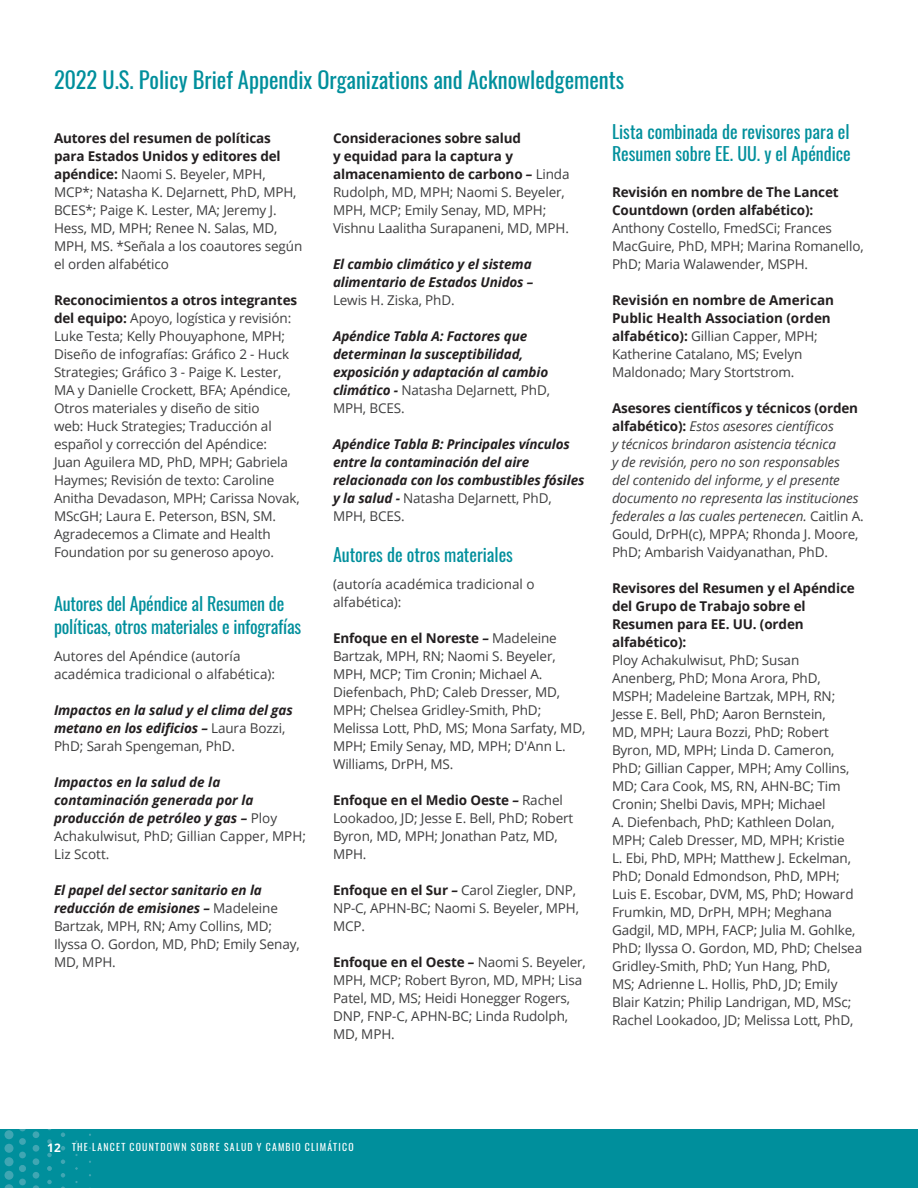
<style>
.page{position:relative;width:918px;height:1188px;background:#fff}
.page>*{position:absolute;margin:0;border:0;box-sizing:border-box;transform-origin:0 0}
.Header_1{font:22.5px "Oswald";color:#008f9c}
.Subhead_2_Lines{font:18px/22.5px "Oswald";letter-spacing:-.01em;color:#008f9c}
.text_9_12{font:18px/22.5px "Oswald";color:#008f9c}
.Subhead_1_Line{font:18px "Oswald";color:#008f9c}
.text_9_12-2{font:13.5px/18px "Open Sans";letter-spacing:-.01em;color:#3e3e3f}
.text_9_12-3{font:italic 700 13.5px/18px "Open Sans";letter-spacing:-.01em;color:#231f20}
.text_9_12-4{font:italic 13.5px/18px "Open Sans";letter-spacing:-.01em;color:#3e3e3f}
.text_9_12-5{font:700 13.5px/18px "Open Sans";letter-spacing:-.01em;color:#231f20}
.t1{font:9.75px "Oswald";letter-spacing:.125em;color:#fff}
.s1{font-weight:700;color:#231f20}
.s2{font-weight:400;font-style:normal;color:#3e3e3f}
.s3{font-weight:700;font-style:italic;color:#231f20}
.s4{font-weight:700;font-style:normal;color:#231f20}
.s5{font-style:normal}
.s6{font-family:"Open Sans";font-weight:700;font-size:11.85px}
</style>
<div class="page">
<div style="left:0;top:1130px;width:918px;height:58px;background:#008f9c"></div>
<div style="left:19px;top:1125px;width:7px;height:6px;background:#40a6b3;border-radius:50%"></div>
<div style="left:19px;top:1138px;width:7px;height:7px;background:#40a6b3;border-radius:50%"></div>
<div style="left:19px;top:1152px;width:7px;height:6px;background:#40a6b3;border-radius:50%"></div>
<div style="left:33px;top:1131px;width:6px;height:7px;background:#40a6b3;border-radius:50%"></div>
<div style="left:33px;top:1145px;width:6px;height:7px;background:#40a6b3;border-radius:50%"></div>
<div style="left:33px;top:1158px;width:6px;height:7px;background:#40a6b3;border-radius:50%"></div>
<svg style="left:47px;top:1139px;width:5px;height:5px"></svg>
<svg style="left:47px;top:1153px;width:5px;height:4px"></svg>
<svg style="left:61px;top:1132px;width:4px;height:5px"></svg>
<svg style="left:61px;top:1146px;width:4px;height:4px"></svg>
<svg style="left:61px;top:1160px;width:4px;height:4px"></svg>
<svg style="left:4px;top:1130px;width:10px;height:58px"></svg>
<div style="left:19px;top:1165px;width:7px;height:7px;background:#40a6b3;border-radius:50%"></div>
<div style="left:19px;top:1179px;width:7px;height:6px;background:#40a6b3;border-radius:50%"></div>
<div style="left:33px;top:1172px;width:6px;height:7px;background:#40a6b3;border-radius:50%"></div>
<svg style="left:33px;top:1185px;width:6px;height:3px"></svg>
<svg style="left:47px;top:1166px;width:5px;height:5px"></svg>
<svg style="left:47px;top:1180px;width:5px;height:4px"></svg>
<svg style="left:61px;top:1173px;width:4px;height:5px"></svg>
<div style="left:0;top:1112px;width:140px;height:18px;background:#fff"></div>
<p class="Header_1" style="left:54px;top:64px;width:572px">2022 U.S. Policy Brief Appendix Organizations and Acknowledgements</p>
<p class="text_9_12-2" style="left:54px;top:129px;width:250px"><span class="s1">Autores del resumen de políticas para Estados Unidos y editores del apéndice:</span> Naomi S. Beyeler, MPH, MCP*; Natasha K. DeJarnett, PhD, MPH, BCES*; Paige K. Lester, MA; Jeremy J.<br>Hess, MD, MPH; Renee N. Salas, MD, MPH, MS. *Señala a los coautores según el orden alfabético</p>
<p class="text_9_12-2" style="left:54px;top:291px;width:247px"><span class="s1">Reconocimientos a otros integrantes del equipo:</span> Apoyo, logística y revisión:<br>Luke Testa; Kelly Phouyaphone, MPH; Diseño de infografías: Gráfico 2 - Huck Strategies; Gráfico 3 - Paige K. Lester, MA y Danielle Crockett, BFA; Apéndice, Otros materiales y diseño de sitio<br>web: Huck Strategies; Traducción al español y corrección del Apéndice:<br>Juan Aguilera MD, PhD, MPH; Gabriela Haymes; Revisión de texto: Caroline Anitha Devadason, MPH; Carissa Novak, MScGH; Laura E. Peterson, BSN, SM.<br>Agradecemos a Climate and Health Foundation por su generoso apoyo.</p>
<p class="Subhead_2_Lines" style="left:54px;top:593px;width:249px">Autores del Apéndice al Resumen de políticas, otros materiales e infografías</p>
<p class="text_9_12-2" style="left:54px;top:647px;width:223px">Autores del Apéndice (autoría académica tradicional o alfabética):</p>
<p class="text_9_12-3" style="left:54px;top:701px;width:240px">Impactos en la salud y el clima del gas metano en los edificios – <span class="s2">Laura Bozzi,<br>PhD; Sarah Spengeman, PhD.</span></p>
<p class="text_9_12-3" style="left:54px;top:773px;width:254px">Impactos en la salud de la contaminación generada por la producción de petróleo y gas – <span class="s2">Ploy<br>Achakulwisut, PhD; Gillian Capper, MPH;<br>Liz Scott.</span></p>
<p class="text_9_12-2" style="left:54px;top:881px;width:247px"><span class="s3">El papel del sector sanitario en la reducción de emisiones –</span> Madeleine<br>Bartzak, MPH, RN; Amy Collins, MD;<br>Ilyssa O. Gordon, MD, PhD; Emily Senay,<br>MD, MPH.</p>
<p class="text_9_12-2" style="left:333px;top:129px;width:238px"><span class="s1">Consideraciones sobre salud<br>y equidad para la captura y almacenamiento de carbono</span> <span class="s3">–</span> Linda<br>Rudolph, MD, MPH; Naomi S. Beyeler,<br>MPH, MCP; Emily Senay, MD, MPH;<br>Vishnu Laalitha Surapaneni, MD, MPH.</p>
<p class="text_9_12-3" style="left:333px;top:255px;width:202px">El cambio climático y el sistema alimentario de Estados Unidos –<br><span class="s2">Lewis H. Ziska, PhD.</span></p>
<p class="text_9_12-3" style="left:333px;top:327px;width:219px">Apéndice Tabla A: Factores que determinan la susceptibilidad, exposición y adaptación al cambio climático - <span class="s2">Natasha DeJarnett, PhD,<br>MPH, BCES.</span></p>
<p class="text_9_12-3" style="left:333px;top:435px;width:253px">Apéndice Tabla B: Principales vínculos entre la contaminación del aire relacionada con los combustibles fósiles y la salud - <span class="s2">Natasha DeJarnett, PhD,<br>MPH, BCES.</span></p>
<p class="Subhead_1_Line" style="left:333px;top:542px;width:182px">Autores de otros materiales</p>
<p class="text_9_12-2" style="left:333px;top:575px;width:203px">(autoría académica tradicional o alfabética):</p>
<p class="text_9_12-2" style="left:333px;top:629px;width:254px"><span class="s1">Enfoque en el Noreste</span> <span class="s3">–</span> Madeleine Bartzak, MPH, RN; Naomi S. Beyeler, MPH, MCP; Tim Cronin; Michael A.<br>Diefenbach, PhD; Caleb Dresser, MD, MPH; Chelsea Gridley-Smith, PhD; Melissa Lott, PhD, MS; Mona Sarfaty, MD, MPH; Emily Senay, MD, MPH; D'Ann L.<br>Williams, DrPH, MS.</p>
<p class="text_9_12-2" style="left:333px;top:791px;width:242px"><span class="s1">Enfoque en el Medio Oeste</span> <span class="s3">–</span> Rachel<br>Lookadoo, JD; Jesse E. Bell, PhD; Robert<br>Byron, MD, MPH; Jonathan Patz, MD,<br>MPH.</p>
<p class="text_9_12-2" style="left:333px;top:881px;width:248px"><span class="s1">Enfoque en el Sur</span> <span class="s3">–</span> Carol Ziegler, DNP,<br>NP-C, APHN-BC; Naomi S. Beyeler, MPH,<br>MCP.</p>
<p class="text_9_12-2" style="left:333px;top:953px;width:254px"><span class="s1">Enfoque en el Oeste</span> <span class="s3">–</span> Naomi S. Beyeler,<br>MPH, MCP; Robert Byron, MD, MPH; Lisa<br>Patel, MD, MS; Heidi Honegger Rogers,<br>DNP, FNP-C, APHN-BC; Linda Rudolph,<br>MD, MPH.</p>
<p class="text_9_12" style="left:612px;top:120px;width:240px">Lista combinada de revisores para el<br>Resumen sobre EE. UU. y el Apéndice</p>
<p class="text_9_12-2" style="left:612px;top:183px;width:253px"><span class="s1">Revisión en nombre de The Lancet Countdown (orden alfabético):<br></span>Anthony Costello, FmedSCi; Frances MacGuire, PhD, MPH; Marina Romanello, PhD; Maria Walawender, MSPH.</p>
<p class="text_9_12-2" style="left:612px;top:291px;width:224px"><span class="s1">Revisión en nombre de American<br>Public Health Association (orden alfabético):</span> Gillian Capper, MPH;<br>Katherine Catalano, MS; Evelyn<br>Maldonado; Mary Stortstrom.</p>
<p class="text_9_12-4" style="left:612px;top:399px;width:253px"><span class="s4">Asesores científicos y técnicos (orden alfabético):</span> Estos asesores científicos<br>y técnicos brindaron asistencia técnica<br>y de revisión, pero no son responsables<br>del contenido del informe, y el presente documento no representa las instituciones federales a las cuales pertenecen. <span class="s5">Caitlin A.<br>Gould, DrPH(c), MPPA; Rhonda J. Moore, PhD; Ambarish Vaidyanathan, PhD.</span></p>
<p class="text_9_12-5" style="left:612px;top:579px;width:244px">Revisores del Resumen y el Apéndice del Grupo de Trabajo sobre el<br>Resumen para EE. UU. (orden alfabético):</p>
<p class="text_9_12-2" style="left:612px;top:651px;width:252px">Ploy Achakulwisut, PhD; Susan Anenberg, PhD; Mona Arora, PhD, MSPH; Madeleine Bartzak, MPH, RN; Jesse E. Bell, PhD; Aaron Bernstein,<br>MD, MPH; Laura Bozzi, PhD; Robert Byron, MD, MPH; Linda D. Cameron, PhD; Gillian Capper, MPH; Amy Collins, MD; Cara Cook, MS, RN, AHN-BC; Tim Cronin; Shelbi Davis, MPH; Michael<br>A. Diefenbach, PhD; Kathleen Dolan, MPH; Caleb Dresser, MD, MPH; Kristie<br>L. Ebi, PhD, MPH; Matthew J. Eckelman, PhD; Donald Edmondson, PhD, MPH; Luis E. Escobar, DVM, MS, PhD; Howard Frumkin, MD, DrPH, MPH; Meghana Gadgil, MD, MPH, FACP; Julia M. Gohlke, PhD; Ilyssa O. Gordon, MD, PhD; Chelsea Gridley-Smith, PhD; Yun Hang, PhD,<br>MS; Adrienne L. Hollis, PhD, JD; Emily Blair Katzin; Philip Landrigan, MD, MSc; Rachel Lookadoo, JD; Melissa Lott, PhD,</p>
<p class="t1" style="left:47px;top:1141px;width:308px"><span class="s6">12</span> THE LANCET COUNTDOWN SOBRE SALUD Y CAMBIO CLIMÁTICO</p>
</div>
